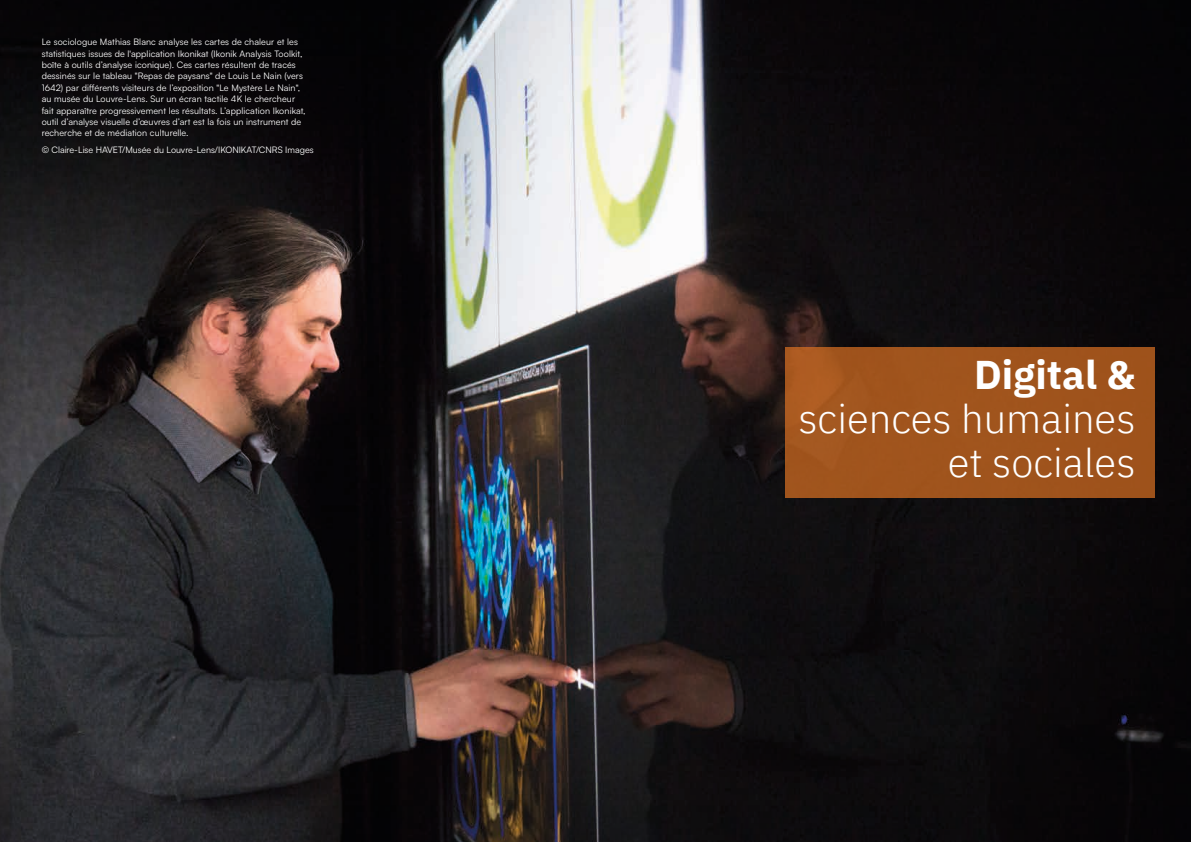
<style>
.page{position:relative;width:1191px;height:842px;background:#fff}
.page>*{position:absolute;margin:0;border:0;box-sizing:border-box;transform-origin:0 0}
.t1{font:300 40px/44px "IBM Plex Sans";color:#fff;text-align:right}
.t2{font:700 40px "IBM Plex Sans";color:#fff}
.t3{font:9px/11.4px "Satoshi";letter-spacing:.01em;color:#fff}
</style>
<div class="page">
<img style="left:0;top:0;width:1191px;height:842px">
<div style="left:785px;top:347px;width:370px;height:150px;background:#a0541c"></div>
<p class="t3" style="left:42px;top:36px;width:265px">Le sociologue Mathias Blanc analyse les cartes de chaleur et les statistiques issues de l'application Ikonikat (Ikonik Analysis Toolkit, boîte à outils d’analyse iconique). Ces cartes résultent de tracés dessinés sur le tableau "Repas de paysans" de Louis Le Nain (vers 1642) par différents visiteurs de l’exposition "Le Mystère Le Nain", au musée du Louvre-Lens. Sur un écran tactile 4K le chercheur fait apparaître progressivement les résultats. L’application Ikonikat, outil d’analyse visuelle d’œuvres d’art est la fois un instrument de recherche et de médiation culturelle.</p>
<p class="t3" style="left:42px;top:144px;width:273px">© Claire-Lise HAVET/Musée du Louvre-Lens/IKONIKAT/CNRS Images</p>
<h1 class="t2" style="left:974px;top:343px;width:163px">Digital &amp;</h1>
<h1 class="t1" style="left:798px;top:393px;width:338px">sciences humaines et sociales</h1>
</div>
